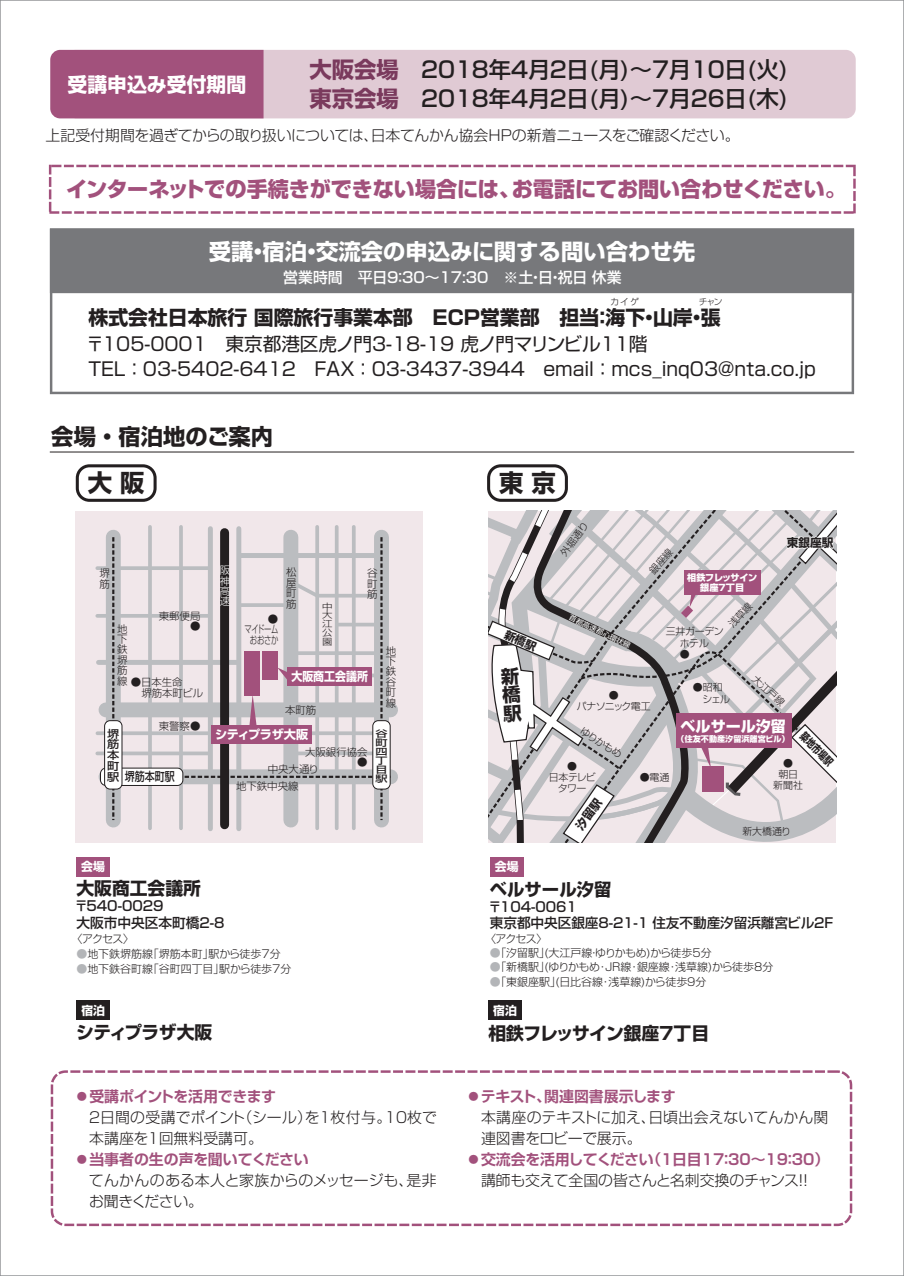
<style>
.page{position:relative;width:904px;height:1276px;background:#fff}
.page>*{position:absolute;margin:0;border:0;box-sizing:border-box;transform-origin:0 0}
.t1{font:24.32px "Shin Go Pro Bold 90 pv RKSJ H";color:#231f20}
.t2{font:22.4px/29.8px "Shin Go Pro Medium 90 pv RKSJ H";letter-spacing:-.015em;color:#231f20}
.t3{font:22.4px "Shin Go Pro Bold 90 pv RKSJ H";color:#fff}
.t4{font:22.4px "Shin Go Pro Bold 90 pv RKSJ H";color:#231f20}
.t5{font:21px "Shin Go Pro Heavy 90 pv RKSJ H";color:#a2517c}
.t6{font:19.78px "Shin Go Pro Bold 90 pv RKSJ H";color:#231f20}
.t7{font:19.78px "Shin Go Pro Bold 90 pv RKSJ H";color:#fff}
.t8{font:18.55px/25.6px "Shin Go Pro Regular 90 pv RKSJ H";color:#231f20}
.t9{font:17.85px "Shin Go Pro Bold 90 pv RKSJ H";letter-spacing:-.03em;color:#231f20}
.t10{font:17.85px "Shin Go Pro Bold 90 pv RKSJ H";color:#231f20}
.t11{font:17.32px "Shin Go Pro Bold 90 pv RKSJ H";color:#231f20}
.t12{font:15.05px "Shin Go Pro Heavy 90 pv RKSJ H";color:#fff}
.t13{font:14.88px/21px "Shin Go Pro Light 90 pv RKSJ H";letter-spacing:-.015em;color:#231f20}
.t14{font:14.88px "Shin Go Pro De Bold 90 pv RKSJ H";letter-spacing:-.015em;color:#a2517c}
.t15{font:14.88px "Shin Go Pro Medium 90 pv RKSJ H";color:#fff}
.t16{font:13.65px/16.4px "Shin Go Pro Medium 90 pv RKSJ H";letter-spacing:-.005em;color:#231f20}
.t17{font:12.08px "Shin Go Pro Bold 90 pv RKSJ H";letter-spacing:-.035em;color:#fff}
.t18{font:12.08px "Shin Go Pro Bold 90 pv RKSJ H";color:#fff;scale:.9 1}
.t19{font:12.08px "Shin Go Pro Medium 90 pv RKSJ H";color:#231f20;scale:.82 1}
.t20{font:11.9px "Shin Go Pro Bold 90 pv RKSJ H";color:#fff}
.t21{font:11.72px "Shin Go Pro Bold 90 pv RKSJ H";color:#231f20}
.t22{font:10.85px "Shin Go Pro Light 90 pv RKSJ H";color:#231f20}
.t23{font:10.85px/10.8px "Shin Go Pro Medium 90 pv RKSJ H";color:#231f20;text-align:justify;scale:1.12 1}
.t24{font:10.85px "Shin Go Pro Bold 90 pv RKSJ H";color:#231f20;scale:.76 1}
.t25{font:10.5px/10.5px "Shin Go Pro Light 90 pv RKSJ H";color:#231f20;text-align:justify}
.t26{font:10.5px/10.5px "Shin Go Pro Light 90 pv RKSJ H";letter-spacing:-.045em;color:#231f20;text-align:right}
.t27{font:10.5px/10.5px "Shin Go Pro Light 90 pv RKSJ H";color:#fff;text-align:justify}
.t28{font:9.97px/11.2px "Shin Go Pro Light 90 pv RKSJ H";letter-spacing:-.035em;color:#231f20;text-align:center}
.t29{font:9.97px/11.2px "Shin Go Pro Light 90 pv RKSJ H";letter-spacing:-.075em;color:#231f20;text-align:center}
.t30{font:9.1px/10.2px "Shin Go Pro Heavy 90 pv RKSJ H";letter-spacing:-.035em;color:#fff;text-align:center}
.t31{font:9.1px/9.1px "Shin Go Pro Medium 90 pv RKSJ H";color:#231f20;scale:1.33 1}
.t32{font:8.92px/8.9px "Shin Go Pro Light 90 pv RKSJ H";color:#231f20;text-align:justify;scale:1.18 1}
.t33{font:8.75px "Shin Go Pro Light 90 pv RKSJ H";color:#231f20}
.t34{font:8.05px "Shin Go Pro Heavy 90 pv RKSJ H";color:#fff}
.t35{font:7.52px "Shin Go Pro Regular 90 pv RKSJ H";color:#fff}
.s1{font-family:"Shin Go Pro Bold 90 pv RKSJ H";color:#7a3a5d}
.s2{color:#b3b5b8}
</style>
<div class="page">
<svg style="left:49px;top:165px;width:806px;height:49px"></svg>
<div style="left:263px;top:50px;width:592px;height:68px;background:#e0cad4"></div>
<hr style="left:50px;top:451px;width:804px;height:1px;background:#231f20">
<div style="left:76px;top:464px;width:80px;height:38px;border:3px solid #231f20;border-radius:12px"></div>
<div style="left:76px;top:857px;width:34px;height:19px;background:#a2517c"></div>
<div style="left:76px;top:1000px;width:34px;height:20px;background:#231f20"></div>
<div style="left:75px;top:511px;width:347px;height:331px;background:#f1e7ea"></div>
<div style="left:236px;top:528px;width:5px;height:300px;background:#bbbdc0"></div>
<div style="left:208px;top:528px;width:5px;height:300px;background:#bbbdc0"></div>
<div style="left:98px;top:660px;width:139px;height:5px;background:#bbbdc0"></div>
<svg style="left:97px;top:566px;width:9px;height:4px"></svg>
<hr style="left:97px;top:614px;width:111px;height:3px;background:#bbbdc0">
<svg style="left:97px;top:751px;width:7px;height:4px"></svg>
<svg style="left:97px;top:731px;width:7px;height:4px"></svg>
<hr style="left:335px;top:527px;width:3px;height:301px;background:#bbbdc0">
<svg style="left:315px;top:527px;width:4px;height:301px"></svg>
<hr style="left:352px;top:527px;width:3px;height:301px;background:#bbbdc0">
<hr style="left:179px;top:527px;width:4px;height:301px;background:#bbbdc0">
<hr style="left:148px;top:527px;width:4px;height:301px;background:#bbbdc0">
<div style="left:100px;top:768px;width:83px;height:17px;background:#fff;border-radius:5px"></div>
<div style="left:100px;top:767px;width:83px;height:18px;border:1px solid #231f20;border-radius:5px"></div>
<div style="left:104px;top:720px;width:18px;height:69px;border:1px solid #231f20;border-radius:5px"></div>
<div style="left:220px;top:532px;width:9px;height:292px;background:#231f20"></div>
<svg style="left:106px;top:537px;width:284px;height:283px"></svg>
<svg style="left:50px;top:293px;width:803px;height:101px"></svg>
<div style="left:50px;top:228px;width:803px;height:65px;background:#77787b"></div>
<svg style="left:51px;top:1070px;width:801px;height:156px"></svg>
<div style="left:50px;top:50px;width:213px;height:68px;background:#a2517c"></div>
<div style="left:490px;top:857px;width:33px;height:19px;background:#a2517c"></div>
<div style="left:487px;top:464px;width:81px;height:38px;border:3px solid #231f20;border-radius:12px"></div>
<div style="left:488px;top:1000px;width:34px;height:20px;background:#231f20"></div>
<svg style="left:488px;top:511px;width:348px;height:331px;background:#cec5ca"></svg>
<h2 class="t2" style="left:309px;top:57px;width:480px"><span class="s1">大阪会場</span>　2018年４月２日(月)～７月10日(火)<span class="s1">東京会場</span>　2018年４月２日(月)～７月26日(木)</h2>
<h3 class="t7" style="left:67px;top:77px;width:180px">受講申込み受付期間</h3>
<p class="t13" style="left:46px;top:127px;width:695px">上記受付期間を過ぎてからの取り扱いについては、日本てんかん協会ＨＰの新着ニュースをご確認ください。</p>
<h3 class="t5" style="left:66px;top:181px;width:781px">インターネットでの手続きができない場合には、お電話にてお問い合わせください。</h3>
<h2 class="t3" style="left:209px;top:243px;width:487px">受講・宿泊・交流会の申込みに関する問い合わせ先</h2>
<p class="t15" style="left:283px;top:272px;width:340px">営業時間　平日9：30～17:30　※土・日・祝日 休業</p>
<p class="t33" style="left:610px;top:298px;width:30px">カイゲ</p>
<p class="t33" style="left:698px;top:298px;width:25px">チャン</p>
<h3 class="t6" style="left:88px;top:310px;width:633px">株式会社日本旅行 国際旅行事業本部　ECP営業部　担当：海下・山岸・張</h3>
<p class="t8" style="left:86px;top:333px;width:731px">〒105-0001　東京都港区虎ノ門3-18-19 虎ノ門マリンビル11階<br>TEL ：03-5402-6412　FAX ：03-3437-3944　email ：mcs_inq03@nta.co.jp</p>
<h2 class="t4" style="left:51px;top:428px;width:223px">会場・宿泊地のご案内</h2>
<h1 class="t1" style="left:88px;top:474px;width:58px">大 阪</h1>
<p class="t27" style="left:220px;top:566px;width:12px">阪神高速</p>
<p class="t25" style="left:286px;top:568px;width:12px">松屋町筋</p>
<p class="t25" style="left:99px;top:569px;width:12px">堺筋</p>
<p class="t25" style="left:367px;top:569px;width:12px">谷町筋</p>
<p class="t32" style="left:322px;top:603px;width:10px">中大江公園</p>
<p class="t25" style="left:159px;top:612px;width:43px;text-align:right">東郵便局●</p>
<p class="t26" style="left:244px;top:615px;width:35px">●<br>マイドームおおさか</p>
<p class="t25" style="left:117px;top:624px;width:12px">地下鉄堺筋線</p>
<p class="t25" style="left:385px;top:646px;width:12px">地下鉄谷町線</p>
<p class="t18" style="left:291px;top:672px;width:87px">大阪商工会議所</p>
<p class="t25" style="left:131px;top:678px;width:74px">●日本生命<br>　堺筋本町ビル</p>
<p class="t25" style="left:159px;top:722px;width:43px">東警察●</p>
<p class="t25" style="left:285px;top:706px;width:33px">本町筋</p>
<p class="t17" style="left:215px;top:730px;width:94px">シティプラザ大阪</p>
<p class="t23" style="left:107px;top:729px;width:12px">堺筋本町駅</p>
<p class="t31" style="left:375px;top:730px;width:10px">谷町四丁目駅</p>
<p class="t25" style="left:305px;top:748px;width:64px;text-align:right">大阪銀行協会●</p>
<p class="t25" style="left:268px;top:765px;width:53px">中央大通り</p>
<p class="t19" style="left:125px;top:772px;width:62px">堺筋本町駅</p>
<p class="t25" style="left:236px;top:782px;width:64px">地下鉄中央線</p>
<p class="t20" style="left:81px;top:862px;width:25px">会場</p>
<p class="t10" style="left:76px;top:881px;width:126px">大阪商工会議所</p>
<p class="t16" style="left:75px;top:900px;width:151px">〒540-0029<br>大阪市中央区本町橋2-8</p>
<p class="t22" style="left:72px;top:934px;width:64px">〈アクセス〉</p>
<p class="t22" style="left:76px;top:949px;width:206px"><span class="s2">●</span>地下鉄堺筋線「堺筋本町」駅から徒歩7分</p>
<p class="t22" style="left:76px;top:964px;width:216px"><span class="s2">●</span>地下鉄谷町線「谷町四丁目」駅から徒歩7分</p>
<p class="t20" style="left:81px;top:1005px;width:25px">宿泊</p>
<p class="t9" style="left:76px;top:1025px;width:137px">シティプラザ大阪</p>
<p class="t14" style="left:74px;top:1090px;width:203px">●受講ポイントを活用できます</p>
<p class="t13" style="left:87px;top:1108px;width:351px">２日間の受講でポイント（シール）を１枚付与。１０枚で本講座を１回無料受講可。</p>
<p class="t14" style="left:74px;top:1153px;width:235px">●当事者の生の声を聞いてください</p>
<p class="t13" style="left:89px;top:1172px;width:349px">てんかんのある本人と家族からのメッセージも、是非お聞きください。</p>
<h1 class="t1" style="left:499px;top:473px;width:58px">東 京</h1>
<p class="t28" style="left:559px;top:551px;width:40px;rotate:-53deg">外堀通り</p>
<p class="t35" style="left:571px;top:614px;width:68px;rotate:26deg">首都高速都心環状線</p>
<p class="t29" style="left:576px;top:691px;width:75px">●<br>パナソニック電工</p>
<p class="t30" style="left:687px;top:574px;width:72px">相鉄フレッサイン銀座７丁目</p>
<p class="t28" style="left:665px;top:627px;width:60px">三井ガーデンホテル</p>
<p class="t21" style="left:786px;top:538px;width:48px">東銀座駅</p>
<p class="t28" style="left:692px;top:683px;width:39px;text-align:left">●昭和　シェル</p>
<p class="t28" style="left:757px;top:674px;width:41px;rotate:43deg">大江戸線</p>
<p class="t20" style="left:494px;top:862px;width:25px">会場</p>
<p class="t28" style="left:583px;top:726px;width:48px;rotate:32deg">ゆりかもめ</p>
<p class="t28" style="left:548px;top:761px;width:49px">●<br>日本テレビタワー</p>
<p class="t28" style="left:639px;top:773px;width:31px">●電通</p>
<p class="t12" style="left:680px;top:720px;width:107px">ベルサール汐留</p>
<p class="t34" style="left:676px;top:735px;width:115px">（住友不動産汐留浜離宮ビル）</p>
<p class="t24" style="left:804px;top:731px;width:56px;rotate:45deg">築地市場駅</p>
<p class="t28" style="left:773px;top:758px;width:31px">●<br>朝日新聞社</p>
<p class="t28" style="left:742px;top:827px;width:50px">新大橋通り</p>
<p class="t11" style="left:490px;top:882px;width:123px">ベルサール汐留</p>
<p class="t16" style="left:488px;top:900px;width:346px">〒104-0061<br>東京都中央区銀座8-21-1 住友不動産汐留浜離宮ビル2F</p>
<p class="t22" style="left:485px;top:934px;width:64px">〈アクセス〉</p>
<p class="t22" style="left:490px;top:948px;width:223px"><span class="s2">●</span>｢汐留駅｣(大江戸線・ゆりかもめ)から徒歩5分</p>
<p class="t22" style="left:490px;top:963px;width:285px"><span class="s2">●</span>｢新橋駅｣(ゆりかもめ･JR線･銀座線･浅草線)から徒歩8分</p>
<p class="t22" style="left:490px;top:977px;width:218px"><span class="s2">●</span>｢東銀座駅｣(日比谷線･浅草線)から徒歩9分</p>
<p class="t20" style="left:493px;top:1005px;width:25px">宿泊</p>
<p class="t9" style="left:488px;top:1026px;width:222px">相鉄フレッサイン銀座７丁目</p>
<p class="t14" style="left:466px;top:1090px;width:211px">●テキスト、関連図書展示します</p>
<p class="t13" style="left:481px;top:1108px;width:349px">本講座のテキストに加え、日頃出会えないてんかん関連図書をロビーで展示。</p>
<p class="t14" style="left:466px;top:1153px;width:365px">●交流会を活用してください（１日目17：30～19：30）</p>
<p class="t13" style="left:481px;top:1172px;width:333px">講師も交えて全国の皆さんと名刺交換のチャンス！！</p>
</div>
